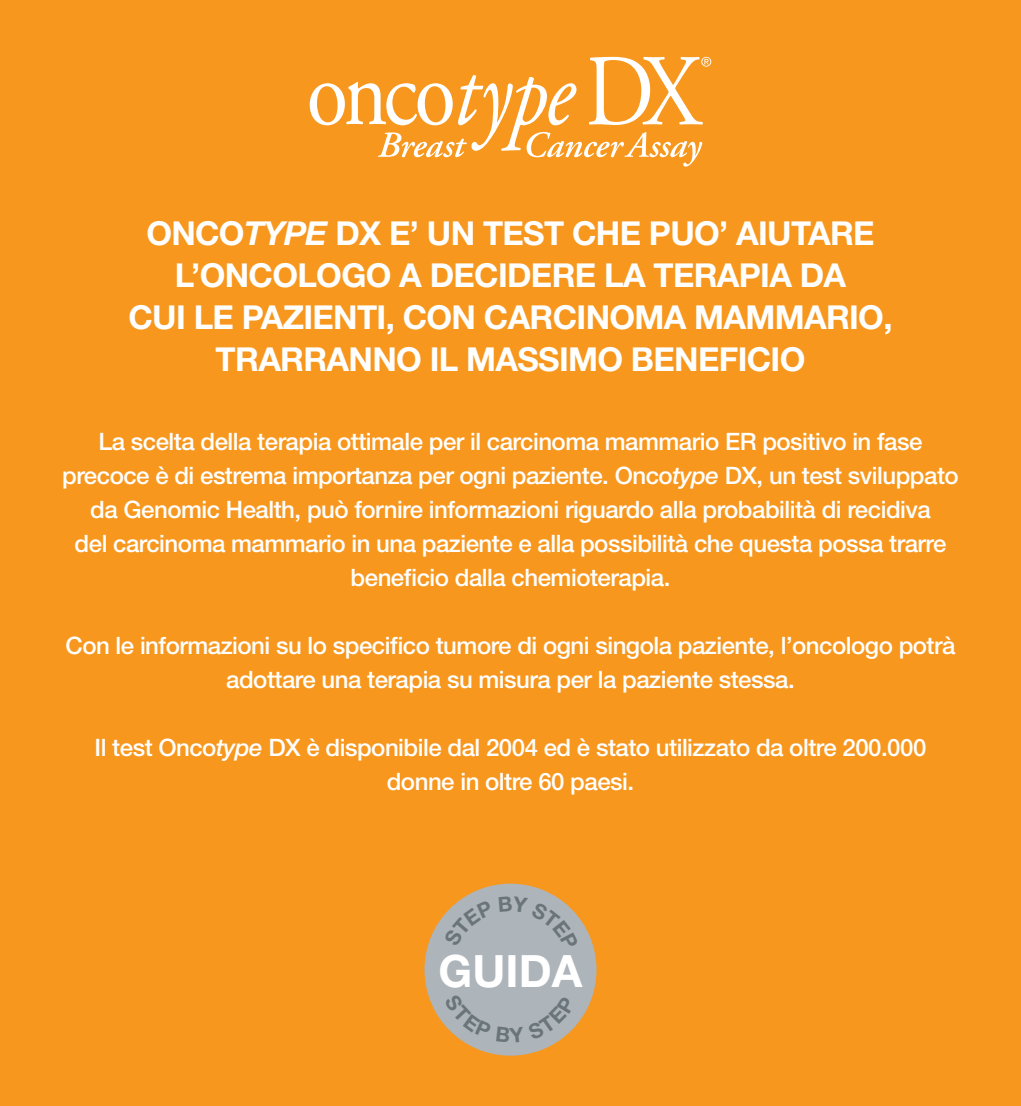
<style>
.page{position:relative;width:1021px;height:1106px;background:#fff}
.page>*{position:absolute;margin:0;border:0;box-sizing:border-box;transform-origin:0 0}
.t1{font:700 44.6px "Helvetica Neue LT Std";color:#fff}
.t2{font:700 33px/42px "Helvetica Neue LT Std";letter-spacing:-.02em;color:#fff;text-align:center}
.t3{font:500 24px/34px "Helvetica Neue LT Std";letter-spacing:-.02em;color:#fff;text-align:center}
.s1{font-style:italic}
</style>
<div class="page">
<hr style="left:1020px;top:0;width:1px;height:1106px;background:#adb4ba">
<div style="left:0;top:0;width:1020px;height:1106px;background:#f7971d"></div>
<svg style="left:310px;top:57px;width:401px;height:110px"></svg>
<div style="left:424px;top:883px;width:172px;height:172px;background:#adb4ba;border-radius:50%"></div>
<svg style="left:443px;top:900px;width:17px;height:17px"></svg>
<svg style="left:555px;top:896px;width:23px;height:21px"></svg>
<svg style="left:444px;top:1024px;width:131px;height:19px"></svg>
<h2 class="t2" style="left:128px;top:211px;width:765px">ONCO<span class="s1">TYPE</span> DX E’ UN TEST CHE PUO’ AIUTARE L’ONCOLOGO A DECIDERE LA TERAPIA DA<br>CUI LE PAZIENTI, CON CARCINOMA MAMMARIO, TRARRANNO IL MASSIMO BENEFICIO</h2>
<p class="t3" style="left:62px;top:424px;width:898px">La scelta della terapia ottimale per il carcinoma mammario ER positivo in fase precoce è di estrema importanza per ogni paziente. Onco<span class="s1">type</span> DX, un test sviluppato da Genomic Health, può fornire informazioni riguardo alla probabilità di recidiva<br>del carcinoma mammario in una paziente e alla possibilità che questa possa trarre beneficio dalla chemioterapia.</p>
<p class="t3" style="left:65px;top:628px;width:891px">Con le informazioni su lo specifico tumore di ogni singola paziente, l’oncologo potrà adottare una terapia su misura per la paziente stessa.</p>
<p class="t3" style="left:95px;top:730px;width:833px">Il test Onco<span class="s1">type</span> DX è disponibile dal 2004 ed è stato utilizzato da oltre 200.000 donne in oltre 60 paesi.</p>
<h1 class="t1" style="left:438px;top:943px;width:145px">GUIDA</h1>
</div>
